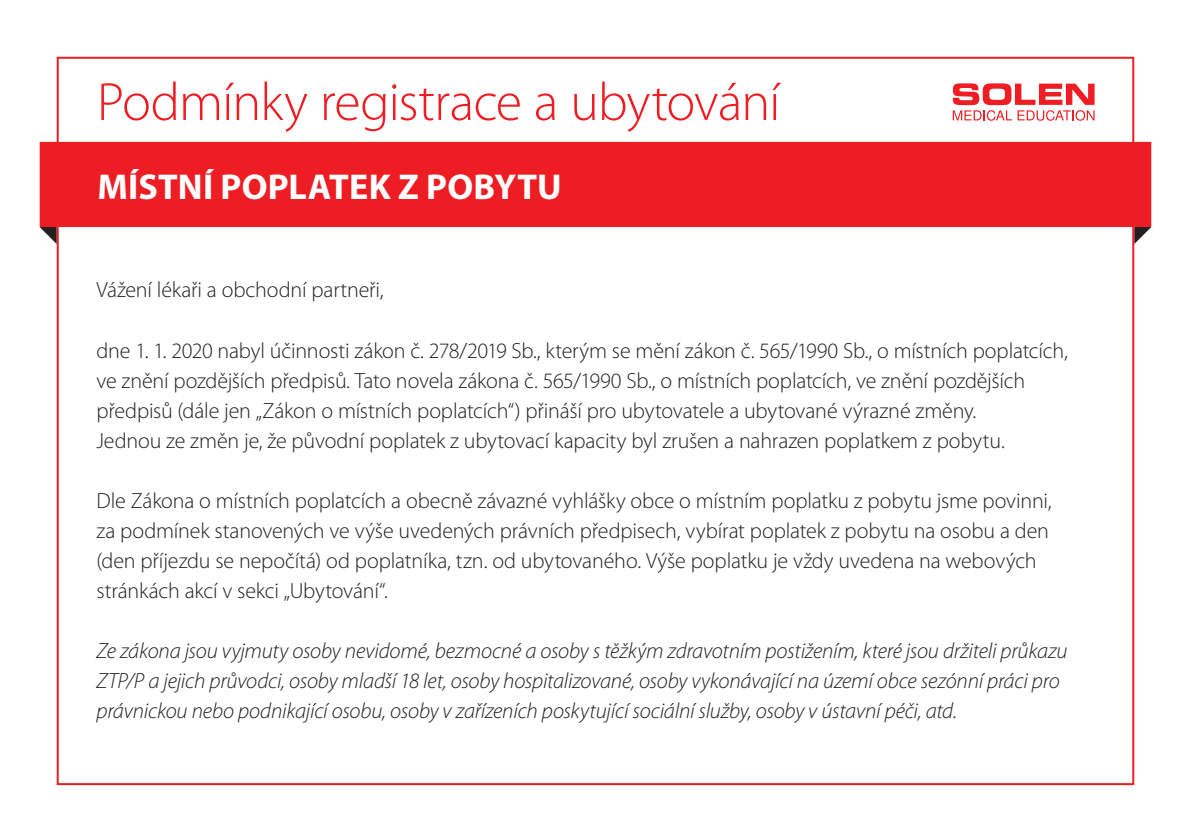
<style>
.page{position:relative;width:1191px;height:840px;background:#fff}
.page>*{position:absolute;margin:0;border:0;box-sizing:border-box;transform-origin:0 0}
.t1{font:300 54px "Myriad Pro";letter-spacing:-.02em;color:#ee1d23}
.hlavicka{font:700 36px "Myriad Pro";letter-spacing:.005em;color:#fff}
.text{font:300 22px/30px "Myriad Pro";letter-spacing:-.01em;color:#231f20}
.text-2{font:italic 300 22px/30px "Myriad Pro";letter-spacing:-.01em;color:#231f20}
</style>
<div class="page">
<svg style="left:952px;top:83px;width:142px;height:38px"></svg>
<svg style="left:1134px;top:227px;width:17px;height:17px"></svg>
<div style="left:40px;top:142px;width:1111px;height:85px;background:#ee1d23"></div>
<svg style="left:40px;top:227px;width:17px;height:17px"></svg>
<h1 class="t1" style="left:97px;top:69px;width:685px">Podmínky registrace a ubytování</h1>
<p class="hlavicka" style="left:97px;top:163px;width:466px">MÍSTNÍ POPLATEK Z POBYTU</p>
<p class="text" style="left:96px;top:275px;width:289px">Vážení lékaři a obchodní partneři,</p>
<p class="text" style="left:96px;top:335px;width:973px">dne 1. 1. 2020 nabyl účinnosti zákon č. 278/2019 Sb., kterým se mění zákon č. 565/1990 Sb., o místních poplatcích, ve znění pozdějších předpisů. Tato novela zákona č. 565/1990 Sb., o místních poplatcích, ve znění pozdějších předpisů (dále jen „Zákon o místních poplatcích“) přináší pro ubytovatele a ubytované výrazné změny.<br>Jednou ze změn je, že původní poplatek z ubytovací kapacity byl zrušen a nahrazen poplatkem z pobytu.</p>
<p class="text" style="left:96px;top:485px;width:956px">Dle Zákona o místních poplatcích a obecně závazné vyhlášky obce o místním poplatku z pobytu jsme povinni, za podmínek stanovených ve výše uvedených právních předpisech, vybírat poplatek z pobytu na osobu a den (den příjezdu se nepočítá) od poplatníka, tzn. od ubytovaného. Výše poplatku je vždy uvedena na webových stránkách akcí v sekci „Ubytování“.</p>
<p class="text-2" style="left:96px;top:635px;width:972px">Ze zákona jsou vyjmuty osoby nevidomé, bezmocné a osoby s těžkým zdravotním postižením, které jsou držiteli průkazu<br>ZTP/P a jejich průvodci, osoby mladší 18 let, osoby hospitalizované, osoby vykonávající na území obce sezónní práci pro právnickou nebo podnikající osobu, osoby v zařízeních poskytující sociální služby, osoby v ústavní péči, atd.</p>
</div>
